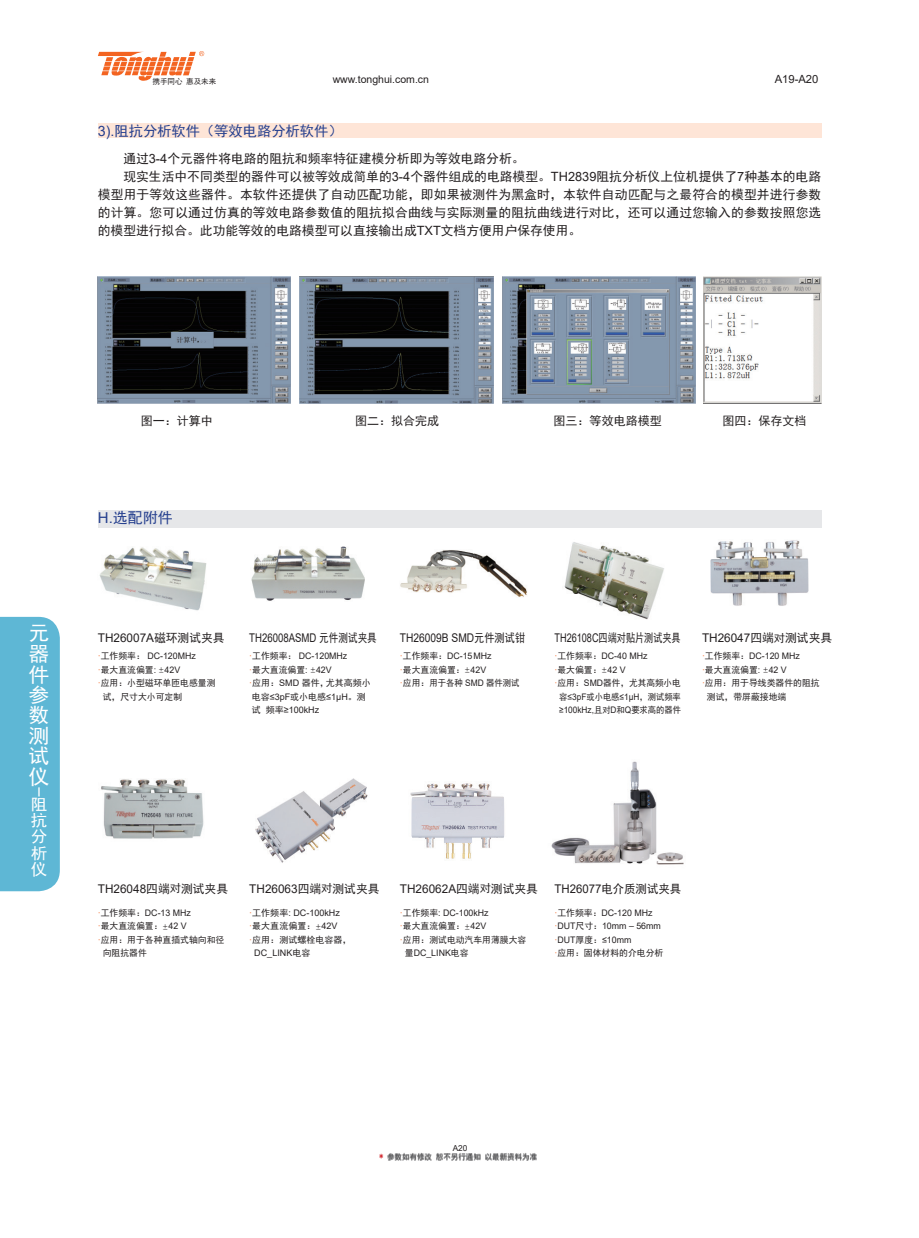
<style>
.page{position:relative;width:919px;height:1238px;background:#fff}
.page>*{position:absolute;margin:0;border:0;box-sizing:border-box;transform-origin:0 0}
.t1{font:21px "Sim Hei";color:#fff}
.t2{font:20.4px/20.4px "Sim Hei";color:#fff;text-align:justify}
.t3{font:16.05px/16px "Sim Hei";color:#fff;text-align:justify}
.t4{font:15px "Sim Hei";color:#253f8e}
.t5{font:14.25px "Sim Hei";color:#253f8e}
.t6{font:12.75px/18px "Sim Hei";color:#231f20;text-align:justify}
.t7{font:12px "Arial";color:#231f20}
.t8{font:12px "Sim Hei";color:#231f20}
.t9{font:12px "Sim Hei";color:#231f20;scale:.76 1}
.t10{font:12px "Arial";color:#231f20;scale:.8 1}
.t11{font:12px "Arial";color:#231f20;scale:.85 1}
.t12{font:12px "Arial";color:#231f20;scale:.95 1}
.t13{font:11.25px "Arial";color:#231f20}
.t14{font:10.5px "Arial";color:#231f20}
.t15{font:9px "Sim Hei";color:#231f20}
.t16{font:9px "Arial";color:#231f20}
.t17{font:9px "Arial";color:#231f20;scale:.92 1}
.t18{font:9px "Sim Hei";color:#231f20;scale:.92 1}
.t19{font:8.25px "Arial";color:#231f20}
.t20{font:7.5px "Sim Hei";color:#535355}
.t21{font:7.5px "Sim Hei";color:#231f20}
.s1{font-family:"Arial"}
.s2{font-family:"Sim Hei"}
.s3{font-family:"Sim Hei";font-size:11.25px}
.s4{color:#f36421}
.s5{font-family:"Arial";color:#f36421}
.s6{font-family:"Deng Xian"}
.s7{color:#d1232a}
</style>
<div class="page">
<img style="left:98px;top:276px;width:193px;height:128px">
<img style="left:300px;top:276px;width:193px;height:128px">
<img style="left:502px;top:276px;width:193px;height:128px">
<img style="left:703px;top:276px;width:118px;height:127px">
<div style="left:0;top:617px;width:60px;height:274px;background:#5eb7d5"></div>
<svg style="left:98px;top:51px;width:106px;height:30px"></svg>
<div style="left:98px;top:123px;width:723px;height:15px;background:#fee5d7"></div>
<div style="left:98px;top:510px;width:723px;height:18px;background:#e6e7e9"></div>
<img style="left:251px;top:546px;width:114px;height:55px">
<img style="left:400px;top:550px;width:127px;height:47px">
<img style="left:410px;top:783px;width:95px;height:76px">
<img style="left:551px;top:761px;width:133px;height:104px">
<img style="left:101px;top:779px;width:103px;height:60px">
<img style="left:564px;top:542px;width:100px;height:78px">
<img style="left:99px;top:547px;width:107px;height:64px">
<img style="left:255px;top:778px;width:113px;height:85px">
<img style="left:710px;top:540px;width:98px;height:66px">
<p class="t21" style="left:152px;top:77px;width:65px">携手同心 惠及未来</p>
<p class="t14" style="left:332px;top:72px;width:98px">www.tonghui.com.cn</p>
<p class="t13" style="left:774px;top:71px;width:45px">A19-A20</p>
<p class="t5" style="left:98px;top:123px;width:246px"><span class="s1">3).</span>阻抗分析软件（等效电路分析软件）</p>
<p class="t6" style="left:123px;top:150px;width:402px">通过<span class="s1">3-4</span>个元器件将电路的阻抗和频率特征建模分析即为等效电路分析。</p>
<p class="t6" style="left:98px;top:168px;width:725px;text-indent:26px">现实生活中不同类型的器件可以被等效成简单的<span class="s1">3-4</span>个器件组成的电路模型。<span class="s1">TH2839</span>阻抗分析仪上位机提供了<span class="s1">7</span>种基本的电路模型用于等效这些器件。本软件还提供了自动匹配功能，即如果被测件为黑盒时，本软件自动匹配与之最符合的模型并进行参数的计算。您可以通过仿真的等效电路参数值的阻抗拟合曲线与实际测量的阻抗曲线进行对比，还可以通过您输入的参数按照您选的模型进行拟合。此功能等效的电路模型可以直接输出成<span class="s1">TXT</span>文档方便用户保存使用。</p>
<h2 class="t2" style="left:29px;top:623px;width:22px">元器件参数测试仪</h2>
<h1 class="t1" style="left:50px;top:786px;width:12px;rotate:90deg">-</h1>
<h3 class="t3" style="left:31px;top:796px;width:17px">阻抗分析仪</h3>
<p class="t8" style="left:141px;top:415px;width:73px">图一：计算中</p>
<p class="t8" style="left:355px;top:415px;width:85px">图二：拟合完成</p>
<p class="t8" style="left:553px;top:415px;width:109px">图三：等效电路模型</p>
<p class="t8" style="left:722px;top:415px;width:85px">图四：保存文档</p>
<p class="t4" style="left:98px;top:510px;width:76px"><span class="s1">H.</span>选配附件</p>
<p class="t10" style="left:249px;top:629px;width:161px">TH26008ASMD <span class="s2">元件测试夹具</span></p>
<p class="t11" style="left:400px;top:629px;width:149px">TH26009B SMD<span class="s2">元件测试钳</span></p>
<p class="t7" style="left:702px;top:629px;width:132px">TH26047<span class="s2">四端</span><span class="s3">对</span><span class="s2">测试夹具</span></p>
<p class="t7" style="left:98px;top:629px;width:128px">TH26007A<span class="s2">磁环测试夹具</span></p>
<p class="t9" style="left:554px;top:631px;width:168px"><span class="s1">TH26108C</span>四端对贴片测试夹具</p>
<p class="t16" style="left:98px;top:650px;width:99px"><span class="s4">·</span><span class="s2">工作频率：</span> DC-120MHz</p>
<p class="t15" style="left:98px;top:665px;width:84px"><span class="s5">·</span>最大直流偏置<span class="s1">:</span> <span class="s6">±</span><span class="s1">42V</span></p>
<p class="t15" style="left:98px;top:678px;width:119px"><span class="s5">·</span>应用：小型磁环单匝电感量测</p>
<p class="t15" style="left:103px;top:692px;width:81px">试，尺寸大小可定制</p>
<p class="t16" style="left:249px;top:650px;width:99px"><span class="s4">·</span><span class="s2">工作频率：</span> DC-120MHz</p>
<p class="t15" style="left:249px;top:665px;width:84px"><span class="s5">·</span>最大直流偏置<span class="s1">:</span> <span class="s6">±</span><span class="s1">42V</span></p>
<p class="t15" style="left:249px;top:678px;width:123px"><span class="s5">·</span>应用：<span class="s1">SMD</span> 器件，尤其高频小</p>
<p class="t15" style="left:252px;top:692px;width:116px">电容<span class="s1">≤3pF</span>或小电感<span class="s1">≤1µH</span>。测</p>
<p class="t16" style="left:252px;top:704px;width:69px"><span class="s2">试 频率</span>≥100kHz</p>
<p class="t16" style="left:400px;top:650px;width:93px"><span class="s4">·</span><span class="s2">工作频率：</span>DC-15 MHz</p>
<p class="t15" style="left:400px;top:665px;width:88px"><span class="s5">·</span>最大直流偏置：<span class="s6">±</span><span class="s1">42V</span></p>
<p class="t15" style="left:400px;top:678px;width:121px"><span class="s5">·</span>应用：用于各种 <span class="s1">SMD</span> 器件测试</p>
<p class="t16" style="left:554px;top:650px;width:95px"><span class="s4">·</span><span class="s2">工作频率：</span>DC-40 MHz</p>
<p class="t15" style="left:554px;top:665px;width:73px"><span class="s5">·</span>最大偏置：<span class="s6">±</span><span class="s1">42 V</span></p>
<p class="t15" style="left:554px;top:678px;width:128px"><span class="s5">·</span>应用：<span class="s1">SMD</span>器件，尤其高频小电</p>
<p class="t18" style="left:559px;top:692px;width:134px">容<span class="s1">≤3pF</span>或小电感<span class="s1">≤1µH</span>，测试频率</p>
<p class="t17" style="left:559px;top:704px;width:134px">≥100kHz,<span class="s2">且对</span>D<span class="s2">和</span>Q<span class="s2">要求高的器件</span></p>
<p class="t16" style="left:702px;top:650px;width:99px"><span class="s4">·</span><span class="s2">工作频率：</span>DC-120 MHz</p>
<p class="t15" style="left:702px;top:665px;width:86px"><span class="s5">·</span>最大直流偏置<span class="s1">:</span> <span class="s6">±</span><span class="s1">42 V</span></p>
<p class="t15" style="left:702px;top:678px;width:119px"><span class="s5">·</span>应用：用于导线类器件的阻抗</p>
<p class="t15" style="left:706px;top:692px;width:81px">测试，带屏蔽接地端</p>
<p class="t7" style="left:98px;top:880px;width:132px">TH26048<span class="s2">四端</span><span class="s3">对</span><span class="s2">测试夹具</span></p>
<p class="t7" style="left:400px;top:880px;width:140px">TH26062A<span class="s2">四端</span><span class="s3">对</span><span class="s2">测试夹具</span></p>
<p class="t12" style="left:554px;top:880px;width:135px">TH26077<span class="s2">电介质测试夹具</span></p>
<p class="t7" style="left:249px;top:880px;width:132px">TH26063<span class="s2">四端</span><span class="s3">对</span><span class="s2">测试夹具</span></p>
<p class="t16" style="left:98px;top:906px;width:95px"><span class="s4">·</span><span class="s2">工作频率：</span>DC-13 MHz</p>
<p class="t15" style="left:98px;top:921px;width:90px"><span class="s5">·</span>最大直流偏置：<span class="s6">±</span><span class="s1">42 V</span></p>
<p class="t15" style="left:98px;top:934px;width:128px"><span class="s5">·</span>应用：用于各种直插式轴向和径</p>
<p class="t15" style="left:103px;top:948px;width:46px">向阻抗器件</p>
<p class="t16" style="left:249px;top:906px;width:92px"><span class="s4">·</span><span class="s2">工作频率</span>: DC-100kHz</p>
<p class="t15" style="left:249px;top:921px;width:90px"><span class="s5">·</span>最大直流偏置：<span class="s6">±</span><span class="s1">42V</span></p>
<p class="t15" style="left:249px;top:934px;width:103px"><span class="s5">·</span>应用：测试螺栓电容器，</p>
<p class="t16" style="left:254px;top:946px;width:58px">DC_LINK<span class="s2">电容</span></p>
<p class="t16" style="left:400px;top:906px;width:90px"><span class="s4">·</span><span class="s2">工作频率</span>: DC-100kHz</p>
<p class="t15" style="left:400px;top:921px;width:88px"><span class="s5">·</span>最大直流偏置：<span class="s6">±</span><span class="s1">42V</span></p>
<p class="t15" style="left:400px;top:934px;width:128px"><span class="s5">·</span>应用：测试电动汽车用薄膜大容</p>
<p class="t16" style="left:405px;top:946px;width:65px"><span class="s2">量</span>DC_LINK<span class="s2">电容</span></p>
<p class="t16" style="left:554px;top:906px;width:99px"><span class="s4">·</span><span class="s2">工作频率：</span>DC-120 MHz</p>
<p class="t16" style="left:554px;top:919px;width:108px"><span class="s4">·</span>DUT<span class="s2">尺寸：</span>10mm – 56mm</p>
<p class="t16" style="left:554px;top:933px;width:78px"><span class="s4">·</span>DUT<span class="s2">厚度：</span>≤10mm</p>
<p class="t15" style="left:554px;top:948px;width:110px"><span class="s5">·</span>应用：固体材料的介电分析</p>
<p class="t19" style="left:452px;top:1142px;width:16px">A20</p>
<p class="t20" style="left:379px;top:1153px;width:159px"><span class="s7">*</span> 参数如有修改 恕不另行通知 以最新资料为准</p>
</div>
